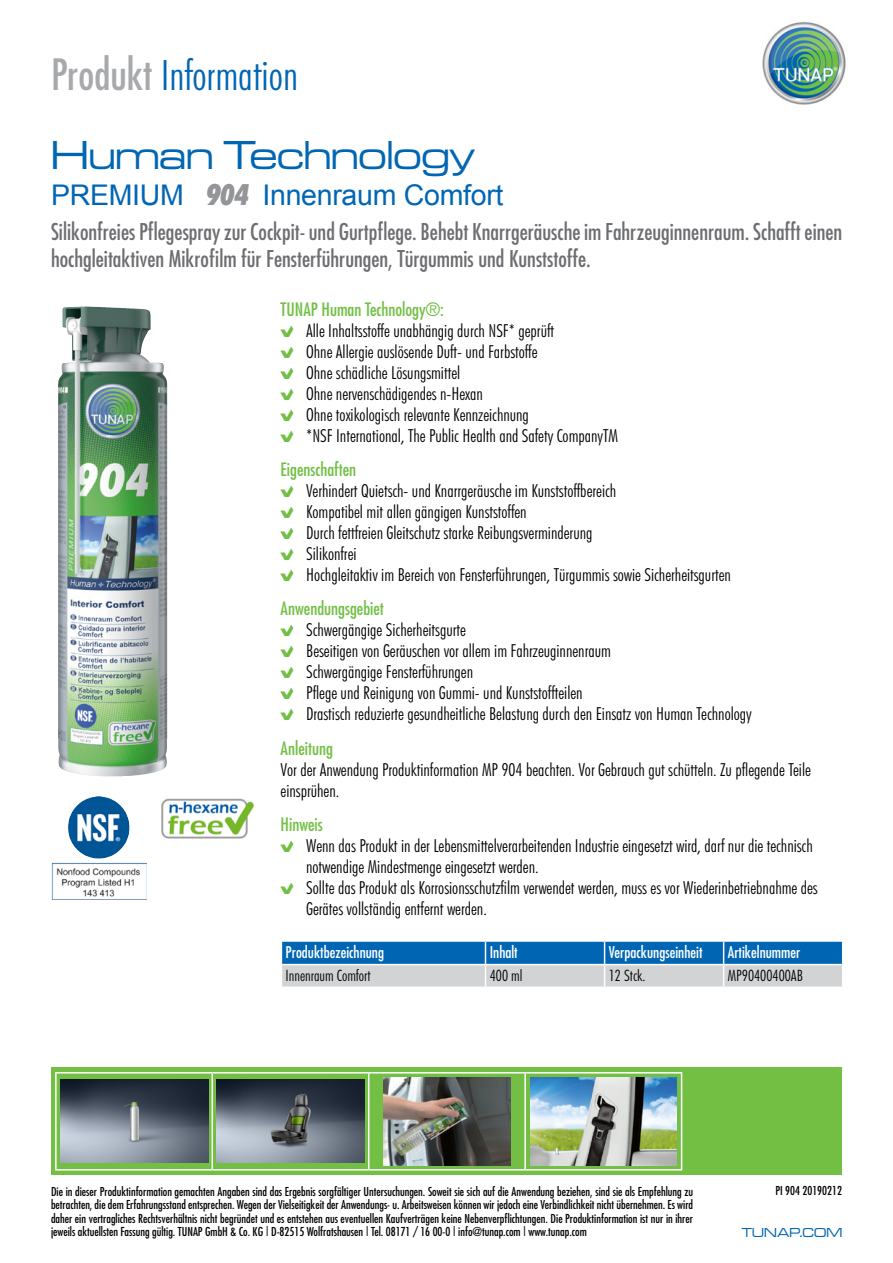
<style>
.page{position:relative;width:893px;height:1263px;background:#fff}
.page>*{position:absolute;margin:0;border:0;box-sizing:border-box;transform-origin:0 0}
.t1{font:300 condensed 42px "Futura BT";color:#0066b3}
.t2{font:42px "Microgramma D Medi Exte";color:#0066b3}
.t3{font:28.5px "Arial";letter-spacing:-.01em;color:#0066b3}
.t4{font:condensed 22.5px/27px "Futura";color:#6d6e71}
.t5{font:300 condensed 18px/21px "Futura BT";color:#000}
.t6{font:condensed 18px "Futura";color:#72bf44}
.t7{font:condensed 15.75px "Futura";color:#fff}
.t8{font:300 condensed 15.75px "Futura BT";color:#000}
.t9{font:13.5px "Microgramma D Medi Exte";letter-spacing:.02em;color:#0066b3}
.t10{font:condensed 12px/13.5px "Futura";color:#000;text-align:justify}
.s1{font-family:"Futura";font-weight:400;color:#a7a9ac}
.s2{font-family:"Futura BT";font-weight:900;font-style:italic;font-stretch:condensed;font-size:29.25px;color:#939598}
.s3{font-family:"Wuerth Num";font-weight:400;font-stretch:normal;color:#72bf44}
</style>
<div class="page">
<img style="left:762px;top:21px;width:84px;height:84px">
<div style="left:51px;top:1068px;width:790px;height:107px;background:#72bf44"></div>
<hr style="left:55px;top:1072px;width:157px;height:1px;background:#fff">
<hr style="left:55px;top:1073px;width:2px;height:96px;background:#fff">
<hr style="left:55px;top:1169px;width:157px;height:1px;background:#fff">
<hr style="left:212px;top:1072px;width:157px;height:1px;background:#fff">
<hr style="left:212px;top:1073px;width:1px;height:96px;background:#fff">
<hr style="left:212px;top:1169px;width:157px;height:1px;background:#fff">
<hr style="left:369px;top:1072px;width:156px;height:1px;background:#fff">
<hr style="left:368px;top:1073px;width:1px;height:96px;background:#fff">
<hr style="left:369px;top:1169px;width:156px;height:1px;background:#fff">
<hr style="left:525px;top:1072px;width:157px;height:1px;background:#fff">
<hr style="left:524px;top:1073px;width:2px;height:96px;background:#fff">
<hr style="left:681px;top:1073px;width:1px;height:96px;background:#fff">
<hr style="left:525px;top:1169px;width:157px;height:1px;background:#fff">
<img style="left:60px;top:1080px;width:148px;height:83px">
<img style="left:217px;top:1080px;width:147px;height:83px">
<img style="left:384px;top:1077px;width:126px;height:88px">
<img style="left:530px;top:1077px;width:147px;height:88px">
<img style="left:58px;top:306px;width:109px;height:470px">
<svg style="left:281px;top:941px;width:562px;height:46px;background:#70a2c7"></svg>
<hr style="left:724px;top:986px;width:119px;height:2px;background:#fff">
<img style="left:68px;top:796px;width:62px;height:63px">
<img style="left:161px;top:798px;width:88px;height:41px">
<h1 class="t1" style="left:51px;top:49px;width:248px"><span class="s1">Produkt</span> Information</h1>
<h1 class="t2" style="left:51px;top:129px;width:425px">Human Technology</h1>
<h2 class="t3" style="left:51px;top:175px;width:454px">PREMIUM <span class="s2">904</span> Innenraum Comfort</h2>
<p class="t4" style="left:51px;top:218px;width:793px">Silikonfreies Pflegespray zur Cockpit- und Gurtpflege. Behebt Knarrgeräusche im Fahrzeuginnenraum. Schafft einen hochgleitaktiven Mikrofilm für Fensterführungen, Türgummis und Kunststoffe.</p>
<p class="t6" style="left:281px;top:298px;width:165px">TUNAP Human Technology®:</p>
<p class="t5" style="left:281px;top:320px;width:339px"><span class="s3">B</span> Alle Inhaltsstoffe unabhängig durch NSF* geprüft<br><span class="s3">B</span> Ohne Allergie auslösende Duft- und Farbstoffe<br><span class="s3">B</span> Ohne schädliche Lösungsmittel<br><span class="s3">B</span> Ohne nervenschädigendes n-Hexan<br><span class="s3">B</span> Ohne toxikologisch relevante Kennzeichnung<br><span class="s3">B</span> *NSF International, The Public Health and Safety CompanyTM</p>
<p class="t6" style="left:281px;top:458px;width:77px">Eigenschaften</p>
<p class="t5" style="left:281px;top:480px;width:452px"><span class="s3">B</span> Verhindert Quietsch- und Knarrgeräusche im Kunststoffbereich<br><span class="s3">B</span> Kompatibel mit allen gängigen Kunststoffen<br><span class="s3">B</span> Durch fettfreien Gleitschutz starke Reibungsverminderung<br><span class="s3">B</span> Silikonfrei<br><span class="s3">B</span> Hochgleitaktiv im Bereich von Fensterführungen, Türgummis sowie Sicherheitsgurten</p>
<p class="t6" style="left:281px;top:597px;width:105px">Anwendungsgebiet</p>
<p class="t5" style="left:281px;top:619px;width:473px"><span class="s3">B</span> Schwergängige Sicherheitsgurte<br><span class="s3">B</span> Beseitigen von Geräuschen vor allem im Fahrzeuginnenraum<br><span class="s3">B</span> Schwergängige Fensterführungen<br><span class="s3">B</span> Pflege und Reinigung von Gummi- und Kunststoffteilen<br><span class="s3">B</span> Drastisch reduzierte gesundheitliche Belastung durch den Einsatz von Human Technology</p>
<p class="t6" style="left:281px;top:736px;width:54px">Anleitung</p>
<p class="t5" style="left:281px;top:758px;width:532px">Vor der Anwendung Produktinformation MP 904 beachten. Vor Gebrauch gut schütteln. Zu pflegende Teile einsprühen.</p>
<p class="t6" style="left:281px;top:813px;width:44px">Hinweis</p>
<p class="t5" style="left:281px;top:835px;width:534px"><span class="s3">B</span> Wenn das Produkt in der Lebensmittelverarbeitenden Industrie eingesetzt wird, darf nur die technisch</p>
<p class="t5" style="left:306px;top:856px;width:234px">notwendige Mindestmenge eingesetzt werden.</p>
<p class="t5" style="left:281px;top:877px;width:539px"><span class="s3">B</span> Sollte das Produkt als Korrosionsschutzfilm verwendet werden, muss es vor Wiederinbetriebnahme des</p>
<p class="t5" style="left:306px;top:898px;width:182px">Gerätes vollständig entfernt werden.</p>
<p class="t7" style="left:286px;top:942px;width:100px">Produktbezeichnung</p>
<p class="t7" style="left:490px;top:942px;width:30px">Inhalt</p>
<p class="t7" style="left:609px;top:942px;width:95px">Verpackungseinheit</p>
<p class="t7" style="left:728px;top:942px;width:74px">Artikelnummer</p>
<p class="t8" style="left:286px;top:966px;width:87px">Innenraum Comfort</p>
<p class="t8" style="left:490px;top:966px;width:34px">400 ml</p>
<p class="t8" style="left:609px;top:966px;width:38px">12 Stck.</p>
<p class="t8" style="left:728px;top:966px;width:77px">MP90400400AB</p>
<p class="t10" style="left:51px;top:1184px;width:644px">Die in dieser Produktinformation gemachten Angaben sind das Ergebnis sorgfältiger Untersuchungen. Soweit sie sich auf die Anwendung beziehen, sind sie als Empfehlung zu betrachten, die dem Erfahrungsstand entsprechen. Wegen der Vielseitigkeit der Anwendungs- u. Arbeitsweisen können wir jedoch eine Verbindlichkeit nicht übernehmen. Es wird daher ein vertragliches Rechtsverhältnis nicht begründet und es entstehen aus eventuellen Kaufverträgen keine Nebenverpflichtungen. Die Produktinformation ist nur in ihrer jeweils aktuellsten Fassung gültig. TUNAP GmbH &amp; Co. KG | D-82515 Wolfratshausen | Tel. 08171 / 16 00-0 | info@tunap.com | www.tunap.com</p>
<p class="t10" style="left:775px;top:1183px;width:68px">PI 904 20190212</p>
<p class="t9" style="left:742px;top:1223px;width:102px">TUNAP.COM</p>
</div>
